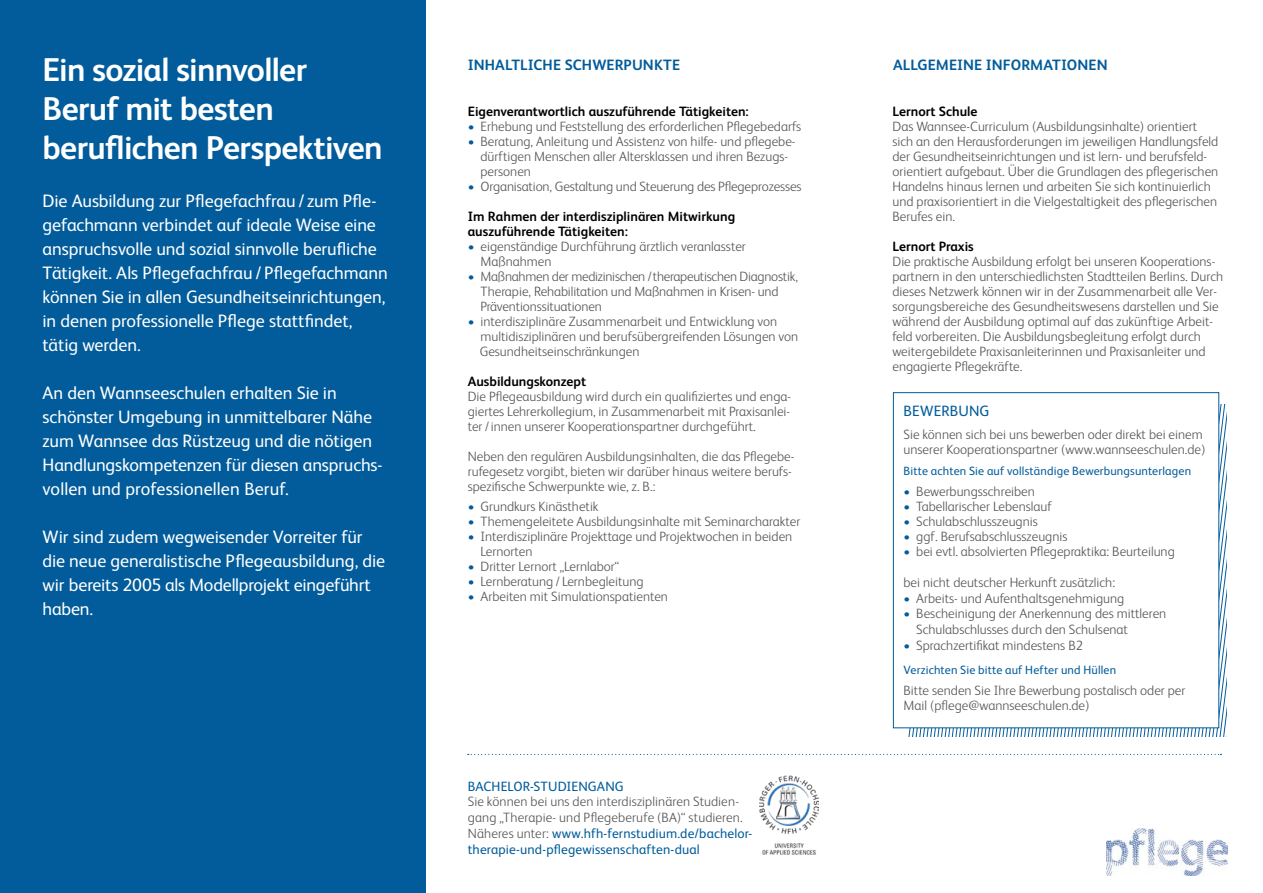
<style>
.page{position:relative;width:1263px;height:893px;background:#fff}
.page>*{position:absolute;margin:0;border:0;box-sizing:border-box;transform-origin:0 0}
.t1{font:700 33px/39px "FS Albert";letter-spacing:-.02em;color:#fff}
.t2{font:18px/24px "FS Albert";letter-spacing:-.005em;color:#fff}
.t3{font:700 15px "FS Albert";letter-spacing:.005em;color:#025c9b}
.t4{font:15px "FS Albert";letter-spacing:.01em;color:#025c9b}
.t5{font:300 13.5px/15px "FS Albert";color:#575756}
.t6{font:700 13.5px/15px "FS Albert";color:#000}
.t7{font:13.5px "FS Albert";letter-spacing:.01em;color:#025c9b}
.t8{font:12px "FS Albert";letter-spacing:.01em;color:#025c9b}
.s1{color:#025c9b}
.s2{font-weight:400;color:#025c9b}
</style>
<div class="page">
<div style="left:0;top:0;width:425px;height:893px;background:#025c9b"></div>
<svg style="left:468px;top:754px;width:753px;height:1px"></svg>
<img style="left:1106px;top:829px;width:121px;height:46px">
<img style="left:760px;top:776px;width:59px;height:79px">
<svg style="left:908px;top:405px;width:319px;height:332px"></svg>
<div style="left:893px;top:393px;width:326px;height:335px;background:#fff"></div>
<div style="left:893px;top:392px;width:326px;height:336px;border:1px solid #025c9b"></div>
<h1 class="t1" style="left:43px;top:49px;width:342px">Ein sozial sinnvoller<br>Beruf mit besten beruflichen Perspektiven</h1>
<p class="t2" style="left:43px;top:188px;width:347px">Die Ausbildung zur Pflegefachfrau / zum Pfle&shy;gefachmann verbindet auf ideale Weise eine anspruchsvolle und sozial sinnvolle berufliche Tätigkeit. Als Pflegefachfrau / Pflegefachmann können Sie in allen Gesundheitseinrichtungen, in denen professionelle Pflege stattfindet, tätig werden.</p>
<h2 class="t2" style="left:43px;top:380px;width:341px">An den Wannseeschulen erhalten Sie in schönster Umgebung in unmittelbarer Nähe zum Wannsee das Rüstzeug und die nötigen Handlungskompetenzen für diesen anspruchs&shy;vollen und professionellen Beruf.</h2>
<h2 class="t2" style="left:43px;top:524px;width:344px">Wir sind zudem wegweisender Vorreiter für die neue generalistische Pflegeausbildung, die wir bereits 2005 als Modellprojekt eingeführt haben.</h2>
<p class="t3" style="left:468px;top:54px;width:214px">INHALTLICHE SCHWERPUNKTE</p>
<p class="t3" style="left:893px;top:54px;width:216px">ALLGEMEINE INFORMATIONEN</p>
<p class="t6" style="left:468px;top:103px;width:283px">Eigenverantwortlich auszuführende Tätigkeiten:</p>
<p class="t5" style="left:468px;top:118px;width:335px"><span class="s1">•</span> Erhebung und Feststellung des erforderlichen Pflegebedarfs</p>
<p class="t5" style="left:480px;top:133px;width:317px;text-indent:-13px"><span class="s1">•</span> Beratung, Anleitung und Assistenz von hilfe- und pflegebe&shy;dürftigen Menschen aller Altersklassen und ihren Bezugs&shy;personen</p>
<p class="t5" style="left:468px;top:178px;width:335px"><span class="s1">•</span> Organisation, Gestaltung und Steuerung des Pflegeprozesses</p>
<p class="t6" style="left:468px;top:208px;width:269px">Im Rahmen der interdisziplinären Mitwirkung auszuführende Tätigkeiten:</p>
<p class="t5" style="left:480px;top:238px;width:267px;text-indent:-13px"><span class="s1">•</span> eigenständige Durchführung ärztlich veranlasster<br>Maßnahmen</p>
<p class="t5" style="left:480px;top:268px;width:319px;text-indent:-13px"><span class="s1">•</span> Maßnahmen der medizinischen / therapeutischen Diagnostik,<br>Therapie, Rehabilitation und Maßnahmen in Krisen- und<br>Präventionssituationen</p>
<p class="t5" style="left:480px;top:313px;width:320px;text-indent:-12px"><span class="s1">•</span> interdisziplinäre Zusammenarbeit und Entwicklung von multidisziplinären und berufsübergreifenden Lösungen von<br>Gesundheitseinschränkungen</p>
<p class="t6" style="left:468px;top:373px;width:120px">Ausbildungskonzept</p>
<p class="t5" style="left:468px;top:388px;width:325px;text-align:justify">Die Pflegeausbildung wird durch ein qualifiziertes und enga&shy;giertes Lehrerkollegium, in Zusammenarbeit mit Praxisanlei&shy;ter / innen unserer Kooperationspartner durchgeführt.</p>
<p class="t5" style="left:468px;top:448px;width:328px">Neben den regulären Ausbildungsinhalten, die das Pflegebe&shy;rufegesetz vorgibt, bieten wir darüber hinaus weitere berufs&shy;spezifische Schwerpunkte wie, z. B.:</p>
<p class="t5" style="left:468px;top:498px;width:132px"><span class="s1">•</span> Grundkurs Kinästhetik</p>
<p class="t5" style="left:468px;top:513px;width:334px"><span class="s1">•</span> Themengeleitete Ausbildungsinhalte mit Seminarcharakter</p>
<p class="t5" style="left:480px;top:528px;width:313px;text-indent:-13px"><span class="s1">•</span> Interdisziplinäre Projekttage und Projektwochen in beiden<br>Lernorten</p>
<p class="t5" style="left:468px;top:558px;width:153px"><span class="s1">•</span> Dritter Lernort „Lernlabor“</p>
<p class="t5" style="left:468px;top:573px;width:177px"><span class="s1">•</span> Lernberatung / Lernbegleitung</p>
<p class="t5" style="left:468px;top:588px;width:202px"><span class="s1">•</span> Arbeiten mit Simulationspatienten</p>
<p class="t7" style="left:468px;top:777px;width:157px">BACHELOR-STUDIENGANG</p>
<p class="t5" style="left:468px;top:793px;width:286px;line-height:15.8px">Sie können bei uns den interdisziplinären Studien&shy;gang „Therapie- und Pflegeberufe (BA)“ studieren.<br>Näheres unter: <span class="s2">www.hfh-fernstudium.de/bachelor&shy;therapie-und-pflegewissenschaften-dual</span></p>
<p class="t6" style="left:892px;top:103px;width:87px">Lernort Schule</p>
<p class="t5" style="left:892px;top:118px;width:327px">Das Wannsee-Curriculum (Ausbildungsinhalte) orientiert sich an den Herausforderungen im jeweiligen Handlungsfeld der Gesundheitseinrichtungen und ist lern- und berufsfeld&shy;orientiert aufgebaut. Über die Grundlagen des pflegerischen Handelns hinaus lernen und arbeiten Sie sich kontinuierlich und praxisorientiert in die Vielgestaltigkeit des pflegerischen Berufes ein.</p>
<p class="t6" style="left:892px;top:238px;width:83px">Lernort Praxis</p>
<p class="t5" style="left:892px;top:253px;width:332px">Die praktische Ausbildung erfolgt bei unseren Kooperations&shy;partnern in den unterschiedlichsten Stadtteilen Berlins. Durch dieses Netzwerk können wir in der Zusammenarbeit alle Ver&shy;sorgungsbereiche des Gesundheitswesens darstellen und Sie während der Ausbildung optimal auf das zukünftige Arbeit&shy;feld vorbereiten. Die Ausbildungsbegleitung erfolgt durch weitergebildete Praxisanleiterinnen und Praxisanleiter und engagierte Pflegekräfte.</p>
<p class="t4" style="left:903px;top:401px;width:87px">BEWERBUNG</p>
<p class="t5" style="left:903px;top:426px;width:303px">Sie können sich bei uns bewerben oder direkt bei einem unserer Kooperationspartner (www.wannseeschulen.de)</p>
<p class="t8" style="left:903px;top:463px;width:289px">Bitte achten Sie auf vollständige Bewerbungsunterlagen</p>
<p class="t5" style="left:903px;top:483px;width:133px"><span class="s1">•</span> Bewerbungsschreiben</p>
<p class="t5" style="left:903px;top:498px;width:150px"><span class="s1">•</span> Tabellarischer Lebenslauf</p>
<p class="t5" style="left:903px;top:513px;width:136px"><span class="s1">•</span> Schulabschlusszeugnis</p>
<p class="t5" style="left:903px;top:528px;width:165px"><span class="s1">•</span> ggf. Berufsabschlusszeugnis</p>
<p class="t5" style="left:903px;top:543px;width:273px"><span class="s1">•</span> bei evtl. absolvierten Pflegepraktika: Beurteilung</p>
<p class="t5" style="left:903px;top:574px;width:213px">bei nicht deutscher Herkunft zusätzlich:</p>
<p class="t5" style="left:903px;top:590px;width:222px"><span class="s1">•</span> Arbeits- und Aufenthaltsgenehmigung</p>
<p class="t5" style="left:916px;top:605px;width:252px;line-height:15.8px;text-indent:-13px"><span class="s1">•</span> Bescheinigung der Anerkennung des mittleren<br>Schulabschlusses durch den Schulsenat</p>
<p class="t5" style="left:903px;top:637px;width:181px"><span class="s1">•</span> Sprachzertifikat mindestens B2</p>
<p class="t8" style="left:903px;top:662px;width:214px">Verzichten Sie bitte auf Hefter und Hüllen</p>
<p class="t5" style="left:903px;top:682px;width:283px">Bitte senden Sie Ihre Bewerbung postalisch oder per<br>Mail (pflege@wannseeschulen.de)</p>
</div>
